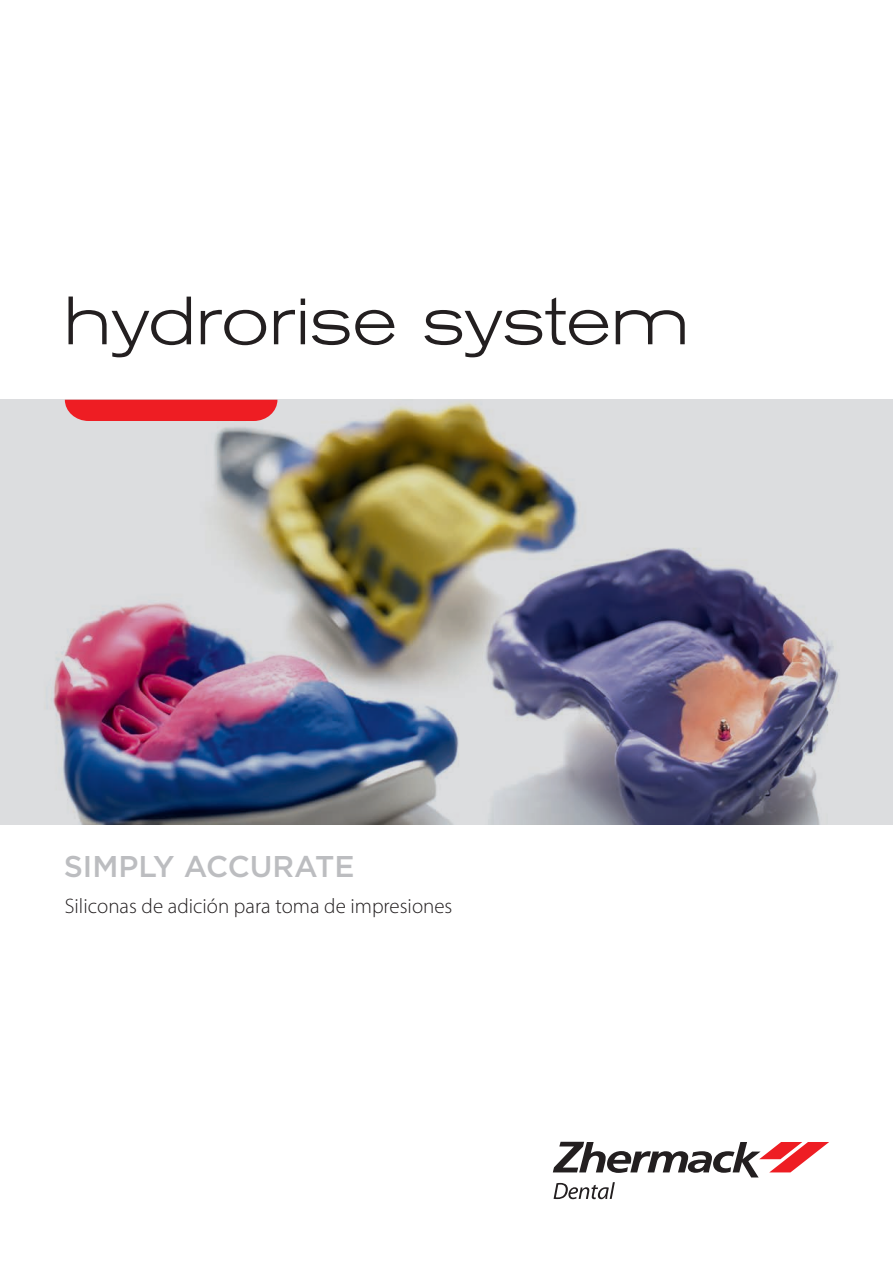
<style>
.page{position:relative;width:893px;height:1263px;background:#fff}
.page>*{position:absolute;margin:0;border:0;box-sizing:border-box;transform-origin:0 0}
.t1{font:300 expanded 67.5px "Akzidenz Grotesk BE";color:#231f20}
.h1_white{font:500 30px "Gotham";color:#bcbdc0}
.t2{font:300 21px "Myriad Pro";color:#231f20}
</style>
<div class="page">
<img style="left:0;top:400px;width:893px;height:425px">
<svg style="left:553px;top:1142px;width:276px;height:57px"></svg>
<div style="left:65px;top:400px;width:212px;height:21px;background:#ee1d23"></div>
<p class="t1" style="left:64px;top:283px;width:627px">hydrorise system</p>
<p class="h1_white" style="left:64px;top:846px;width:292px">SIMPLY ACCURATE</p>
<p class="t2" style="left:65px;top:893px;width:389px">Siliconas de adición para toma de impresiones</p>
</div>
